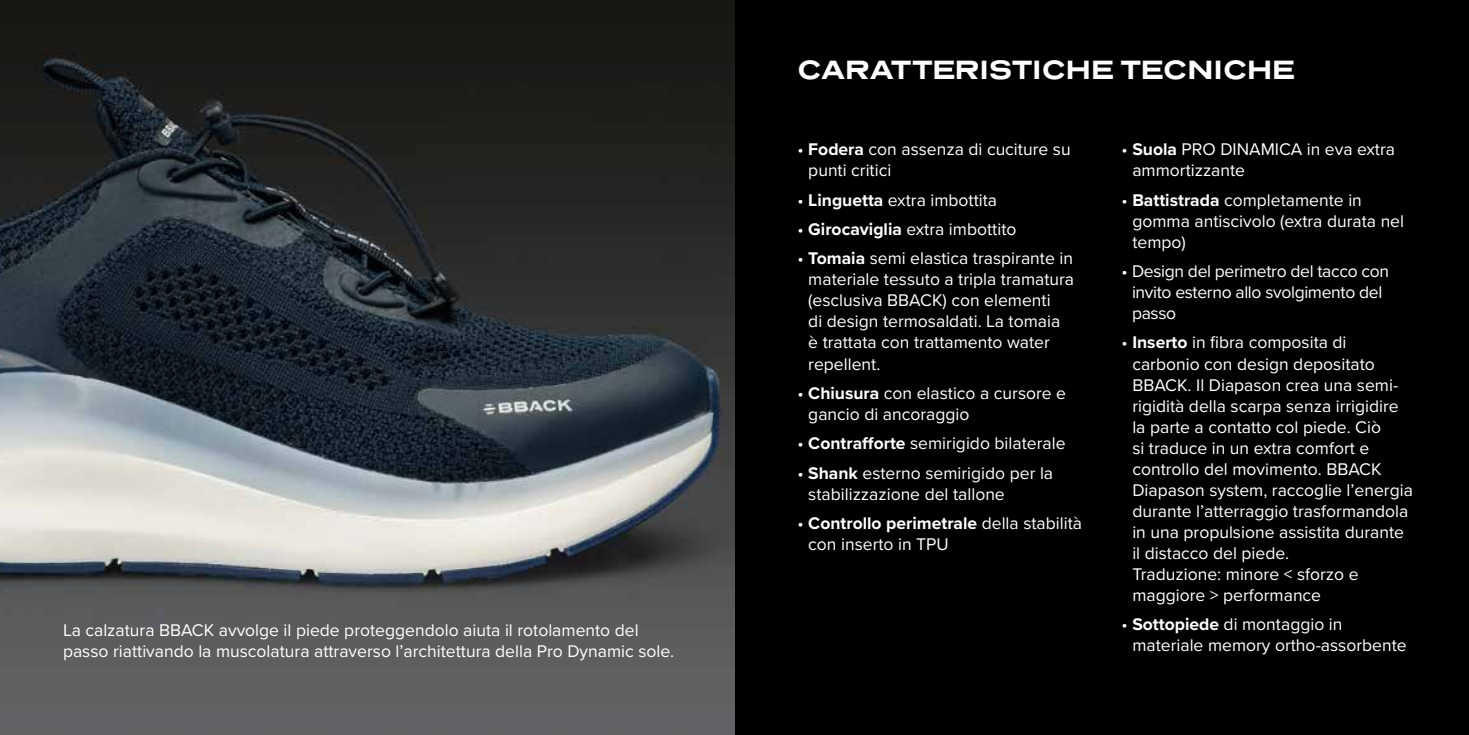
<style>
.page{position:relative;width:1469px;height:735px;background:#fff}
.page>*{position:absolute;margin:0;border:0;box-sizing:border-box;transform-origin:0 0}
.t1{font:700 27.12px "Presicav Rg";color:#fff}
.t2{font:17.5px/21px "Proxima Nova";color:#fff}
.t3{font:17.5px/21px "Proxima Nova";letter-spacing:-.02em;color:#fff}
.s1{font-weight:700}
</style>
<div class="page">
<div style="left:734px;top:0;width:734px;height:734px;background:#000"></div>
<img style="left:0;top:0;width:734px;height:734px">
<p class="t2" style="left:63px;top:618px;width:612px">La calzatura BBACK avvolge il piede proteggendolo aiuta il rotolamento del passo riattivando la muscolatura attraverso l’architettura della Pro Dynamic sole.</p>
<h1 class="t1" style="left:797px;top:53px;width:498px">CARATTERISTICHE TECNICHE</h1>
<p class="t2" style="left:808px;top:138px;width:264px;text-indent:-11px">• <span class="s1">Fodera</span> con assenza di cuciture su punti critici</p>
<p class="t2" style="left:797px;top:188px;width:201px">• <span class="s1">Linguetta</span> extra imbottita</p>
<p class="t2" style="left:797px;top:218px;width:220px">• <span class="s1">Girocaviglia</span> extra imbottito</p>
<p class="t2" style="left:808px;top:247px;width:267px;text-indent:-11px">• <span class="s1">Tomaia</span> semi elastica traspirante in materiale tessuto a tripla tramatura (esclusiva BBACK) con elementi<br>di design termosaldati. La tomaia è trattata con trattamento water repellent.</p>
<p class="t2" style="left:808px;top:381px;width:259px;text-indent:-11px">• <span class="s1">Chiusura</span> con elastico a cursore e gancio di ancoraggio</p>
<p class="t2" style="left:797px;top:432px;width:269px">• <span class="s1">Contrafforte</span> semirigido bilaterale</p>
<p class="t2" style="left:808px;top:461px;width:246px;text-indent:-11px">• <span class="s1">Shank</span> esterno semirigido per la stabilizzazione del tallone</p>
<p class="t2" style="left:808px;top:512px;width:275px;text-indent:-11px">• <span class="s1">Controllo perimetrale</span> della stabilità con inserto in TPU</p>
<p class="t2" style="left:1132px;top:138px;width:264px;text-indent:-11px">• <span class="s1">Suola</span> PRO DINAMICA in eva extra ammortizzante</p>
<p class="t2" style="left:1132px;top:188px;width:273px;text-indent:-11px">• <span class="s1">Battistrada</span> completamente in gomma antiscivolo (extra durata nel tempo)</p>
<p class="t3" style="left:1132px;top:260px;width:259px;text-indent:-10px">• Design del perimetro del tacco con invito esterno allo svolgimento del passo</p>
<p class="t2" style="left:1132px;top:331px;width:282px;text-indent:-11px">• <span class="s1">Inserto</span> in fibra composita di carbonio con design depositato<br>BBACK. Il Diapason crea una semi&shy;rigidità della scarpa senza irrigidire la parte a contatto col piede. Ciò<br>si traduce in un extra comfort e controllo del movimento. BBACK<br>Diapason system, raccoglie l’energia durante l’atterraggio trasformandola in una propulsione assistita durante il distacco del piede.<br>Traduzione: minore &lt; sforzo e maggiore &gt; performance</p>
<p class="t2" style="left:1132px;top:612px;width:276px;text-indent:-11px">• <span class="s1">Sottopiede</span> di montaggio in materiale memory ortho-assorbente</p>
</div>
